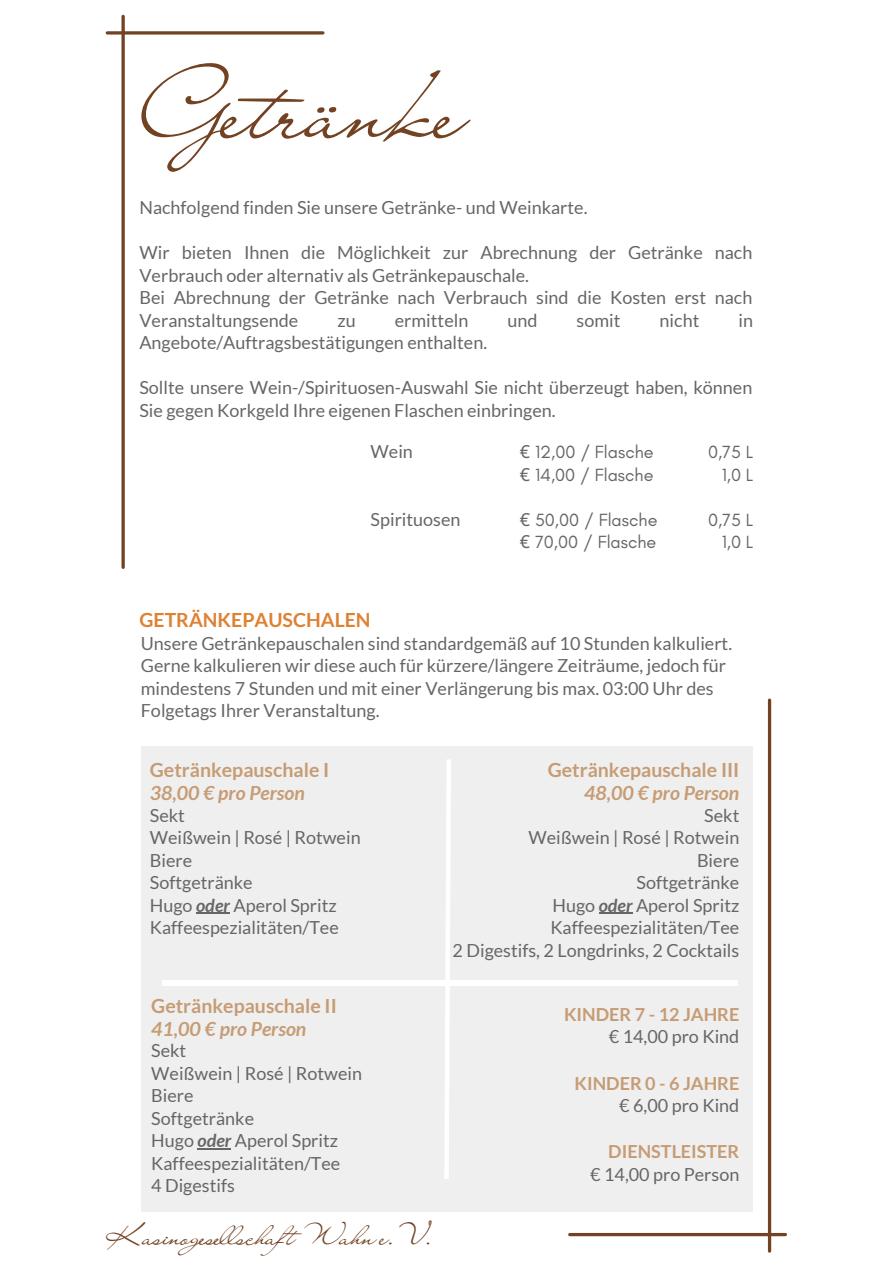
<style>
.page{position:relative;width:893px;height:1264px;background:#fff}
.page>*{position:absolute;margin:0;border:0;box-sizing:border-box;transform-origin:0 0}
.t1{font:93.75px "Liana";color:#724222}
.t2{font:27px "Liana";color:#724222}
.t3{font:700 19.5px "Lato";color:#c69c75}
.t4{font:italic 700 19.5px "Lato";color:#c69c75}
.t5{font:700 19.5px "Lato";color:#de8132}
.t6{font:18px/22.5px "Lato";color:#666}
.t7{font:18px/22.5px "Glacial Indifference";color:#666;text-align:right}
.t8{font:700 18px "Lato";color:#c69c75}
.s1{font-family:"Noto Sans"}
.s2{font-weight:700;font-style:italic}
</style>
<div class="page">
<svg style="left:121px;top:16px;width:4px;height:551px"></svg>
<svg style="left:107px;top:31px;width:216px;height:4px"></svg>
<svg style="left:767px;top:700px;width:4px;height:551px;fill:#724222"></svg>
<svg style="left:569px;top:1232px;width:216px;height:4px"></svg>
<div style="left:141px;top:745px;width:611px;height:466px;background:#efefef"></div>
<div style="left:162px;top:979px;width:575px;height:6px;background:#fff"></div>
<hr style="left:196px;top:912px;width:34px;height:2px;background:#666">
<hr style="left:197px;top:1148px;width:34px;height:1px;background:#666">
<svg style="left:442px;top:760px;width:11px;height:419px"></svg>
<hr style="left:598px;top:912px;width:34px;height:2px;background:#666">
<h1 class="t1" style="left:141px;top:48px;width:327px">Getränke</h1>
<p class="t6" style="left:139px;top:196px;width:449px">Nachfolgend finden Sie unsere Getränke- und Weinkarte.</p>
<p class="t6" style="left:139px;top:241px;width:614px">Wir bieten Ihnen die Möglichkeit zur Abrechnung der Getränke nach Verbrauch oder alternativ als Getränkepauschale.<br>Bei Abrechnung der Getränke nach Verbrauch sind die Kosten erst nach Veranstaltungsende</p>
<p class="t6" style="left:337px;top:309px;width:20px">zu</p>
<p class="t6" style="left:395px;top:309px;width:75px">ermitteln</p>
<p class="t6" style="left:507px;top:309px;width:32px">und</p>
<p class="t6" style="left:576px;top:309px;width:45px">somit</p>
<p class="t6" style="left:659px;top:309px;width:41px">nicht</p>
<p class="t6" style="left:738px;top:309px;width:16px">in</p>
<p class="t6" style="left:139px;top:331px;width:349px">Angebote/Auftragsbestätigungen enthalten.</p>
<p class="t6" style="left:139px;top:376px;width:614px">Sollte unsere Wein-/Spirituosen-Auswahl Sie nicht überzeugt haben, können<br>Sie gegen Korkgeld Ihre eigenen Flaschen einbringen.</p>
<p class="t6" style="left:370px;top:440px;width:44px">Wein</p>
<p class="t7" style="left:520px;top:441px;width:135px;text-align:left"><span class="s1">€</span> 12,00 / Flasche <span class="s1">€</span> 14,00 / Flasche</p>
<p class="t7" style="left:520px;top:509px;width:139px;text-align:left"><span class="s1">€</span> 50,00 / Flasche <span class="s1">€</span> 70,00 / Flasche</p>
<p class="t7" style="left:708px;top:441px;width:47px">0,75 L<br>1,0 L</p>
<p class="t7" style="left:708px;top:509px;width:47px">0,75 L<br>1,0 L</p>
<p class="t6" style="left:370px;top:508px;width:91px">Spirituosen</p>
<p class="t5" style="left:139px;top:609px;width:233px">GETRÄNKEPAUSCHALEN</p>
<p class="t6" style="left:141px;top:632px;width:593px">Unsere Getränkepauschalen sind standardgemäß auf 10 Stunden kalkuliert.<br>Gerne kalkulieren wir diese auch für kürzere/längere Zeiträume, jedoch für mindestens 7 Stunden und mit einer Verlängerung bis max. 03:00 Uhr des Folgetags Ihrer Veranstaltung.</p>
<p class="t3" style="left:150px;top:758px;width:181px">Getränkepauschale I</p>
<p class="t4" style="left:150px;top:782px;width:157px">38,00 € pro Person</p>
<p class="t6" style="left:150px;top:804px;width:212px">Sekt<br>Weißwein | Rosé | Rotwein<br>Biere<br>Softgetränke<br>Hugo <span class="s2">oder</span> Aperol Spritz<br>Kaffeespezialitäten/Tee</p>
<p class="t3" style="left:151px;top:994px;width:187px">Getränkepauschale II</p>
<p class="t4" style="left:151px;top:1017px;width:157px">41,00 € pro Person</p>
<p class="t6" style="left:151px;top:1039px;width:212px">Sekt<br>Weißwein | Rosé | Rotwein<br>Biere<br>Softgetränke<br>Hugo <span class="s2">oder</span> Aperol Spritz<br>Kaffeespezialitäten/Tee<br>4 Digestifs</p>
<h2 class="t2" style="left:105px;top:1219px;width:330px">Kasinogesellschaft Wahn e.V.</h2>
<p class="t3" style="left:547px;top:758px;width:193px">Getränkepauschale III</p>
<p class="t4" style="left:584px;top:782px;width:157px">48,00 € pro Person</p>
<p class="t6" style="left:452px;top:804px;width:288px;text-align:right">Sekt<br>Weißwein | Rosé | Rotwein<br>Biere<br>Softgetränke<br>Hugo <span class="s2">oder</span> Aperol Spritz<br>Kaffeespezialitäten/Tee<br>2 Digestifs, 2 Longdrinks, 2 Cocktails</p>
<p class="t8" style="left:564px;top:1004px;width:177px">KINDER 7 - 12 JAHRE</p>
<p class="t6" style="left:608px;top:1025px;width:132px">€ 14,00 pro Kind</p>
<p class="t8" style="left:574px;top:1072px;width:166px">KINDER 0 - 6 JAHRE</p>
<p class="t6" style="left:619px;top:1094px;width:122px">€ 6,00 pro Kind</p>
<p class="t8" style="left:608px;top:1141px;width:132px">DIENSTLEISTER</p>
<p class="t6" style="left:590px;top:1162px;width:151px">€ 14,00 pro Person</p>
</div>
